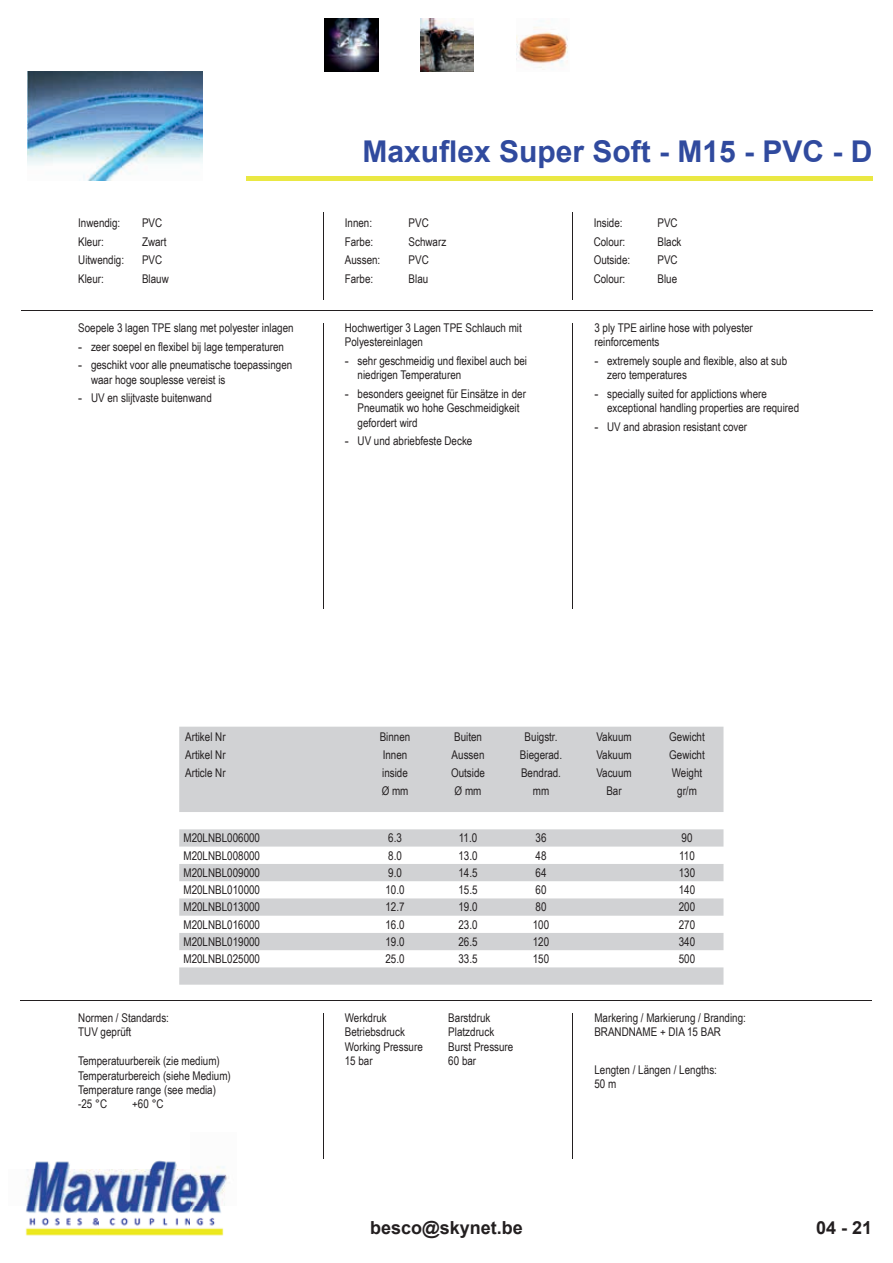
<style>
.page{position:relative;width:893px;height:1263px;background:#fff}
.page>*{position:absolute;margin:0;border:0;box-sizing:border-box;transform-origin:0 0}
.t1{font:700 30px "Arial";color:#304a9e}
.t2{font:700 18px "Arial";color:#231f20}
.t3{font:12px/18px "Arial Narrow";color:#231f20}
.s1{font-family:"Arial"}
</style>
<div class="page">
<hr style="left:246px;top:176px;width:627px;height:4px;background:#eae843">
<hr style="left:323px;top:212px;width:1px;height:88px;background:#231f20">
<hr style="left:572px;top:212px;width:1px;height:88px;background:#231f20">
<hr style="left:323px;top:323px;width:1px;height:285px;background:#231f20">
<hr style="left:572px;top:323px;width:1px;height:285px;background:#231f20">
<hr style="left:21px;top:310px;width:852px;height:1px;background:#231f20">
<hr style="left:21px;top:1000px;width:851px;height:1px;background:#231f20">
<hr style="left:323px;top:1013px;width:1px;height:146px;background:#231f20">
<hr style="left:572px;top:1013px;width:1px;height:146px;background:#231f20">
<img style="left:325px;top:18px;width:53px;height:53px">
<img style="left:421px;top:18px;width:53px;height:53px">
<img style="left:516px;top:27px;width:52px;height:43px">
<img style="left:25px;top:1160px;width:204px;height:76px">
<img style="left:27px;top:71px;width:176px;height:109px">
<svg style="left:179px;top:727px;width:544px;height:258px;fill:#d1d2d4"></svg>
<p class="t3" style="left:78px;top:213px;width:44px">Inwendig:</p>
<p class="t3" style="left:142px;top:213px;width:22px">PVC</p>
<p class="t3" style="left:78px;top:232px;width:27px">Kleur:</p>
<p class="t3" style="left:142px;top:232px;width:26px">Zwart</p>
<p class="t3" style="left:78px;top:250px;width:47px">Uitwendig:</p>
<p class="t3" style="left:142px;top:250px;width:22px">PVC</p>
<p class="t3" style="left:78px;top:269px;width:27px">Kleur:</p>
<p class="t3" style="left:142px;top:269px;width:28px">Blauw</p>
<p class="t3" style="left:78px;top:318px;width:217px">Soepele 3 lagen TPE slang met polyester inlagen</p>
<p class="t3" style="left:78px;top:337px;width:207px"><span class="s1">-</span> zeer soepel en flexibel bij lage temperaturen</p>
<p class="t3" style="left:91px;top:357px;width:203px;line-height:14.4px;text-indent:-13px"><span class="s1">-</span> geschikt voor alle pneumatische toepassingen waar hoge souplesse vereist is</p>
<p class="t3" style="left:78px;top:389px;width:135px"><span class="s1">-</span> UV en slijtvaste buitenwand</p>
<h1 class="t1" style="left:362px;top:130px;width:512px">Maxuflex Super Soft - M15 - PVC - D</h1>
<p class="t3" style="left:345px;top:213px;width:29px">Innen:</p>
<p class="t3" style="left:409px;top:213px;width:22px">PVC</p>
<p class="t3" style="left:345px;top:232px;width:30px">Farbe:</p>
<p class="t3" style="left:409px;top:232px;width:39px">Schwarz</p>
<p class="t3" style="left:345px;top:250px;width:37px">Aussen:</p>
<p class="t3" style="left:409px;top:250px;width:22px">PVC</p>
<p class="t3" style="left:345px;top:269px;width:30px">Farbe:</p>
<p class="t3" style="left:409px;top:269px;width:21px">Blau</p>
<p class="t3" style="left:345px;top:320px;width:179px;line-height:14.4px">Hochwertiger 3 Lagen TPE Schlauch mit<br>Polyestereinlagen</p>
<p class="t3" style="left:358px;top:353px;width:171px;line-height:14.4px;text-indent:-13px"><span class="s1">-</span> sehr geschmeidig und flexibel auch bei niedrigen Temperaturen</p>
<p class="t3" style="left:358px;top:386px;width:170px;line-height:14.4px;text-indent:-13px"><span class="s1">-</span> besonders geeignet für Einsätze in der<br>Pneumatik wo hohe Geschmeidigkeit gefordert wird</p>
<p class="t3" style="left:345px;top:432px;width:129px"><span class="s1">-</span> UV und abriebfeste Decke</p>
<p class="t3" style="left:594px;top:213px;width:30px">Inside:</p>
<p class="t3" style="left:657px;top:213px;width:22px">PVC</p>
<p class="t3" style="left:594px;top:232px;width:33px">Colour:</p>
<p class="t3" style="left:657px;top:232px;width:26px">Black</p>
<p class="t3" style="left:594px;top:250px;width:38px">Outside:</p>
<p class="t3" style="left:657px;top:250px;width:22px">PVC</p>
<p class="t3" style="left:594px;top:269px;width:33px">Colour:</p>
<p class="t3" style="left:657px;top:269px;width:21px">Blue</p>
<p class="t3" style="left:594px;top:320px;width:160px;line-height:14.4px">3 ply TPE airline hose with polyester reinforcements</p>
<p class="t3" style="left:607px;top:353px;width:181px;line-height:14.4px;text-indent:-13px"><span class="s1">-</span> extremely souple and flexible, also at sub zero temperatures</p>
<p class="t3" style="left:607px;top:386px;width:193px;line-height:14.4px;text-indent:-13px"><span class="s1">-</span> specially suited for applictions where exceptional handling properties are required</p>
<p class="t3" style="left:594px;top:417px;width:154px"><span class="s1">-</span> UV and abrasion resistant cover</p>
<p class="t3" style="left:185px;top:728px;width:42px;text-align:justify">Artikel Nr Artikel Nr Article Nr</p>
<p class="t3" style="left:380px;top:728px;width:32px">Binnen<br>Innen inside<br>Ø mm</p>
<p class="t3" style="left:451px;top:728px;width:35px">Buiten<br>Aussen<br>Outside<br>Ø mm</p>
<p class="t3" style="left:520px;top:728px;width:44px;text-align:center">Buigstr.<br>Biegerad.<br>Bendrad. mm</p>
<p class="t3" style="left:596px;top:728px;width:37px;text-align:center">Vakuum<br>Vakuum<br>Vacuum<br>Bar</p>
<p class="t3" style="left:669px;top:728px;width:37px;text-align:center">Gewicht<br>Gewicht<br>Weight gr/m</p>
<p class="t3" style="left:183px;top:829px;width:78px">M20LNBL006000</p>
<p class="t3" style="left:388px;top:829px;width:15px">6.3</p>
<p class="t3" style="left:459px;top:829px;width:20px">11.0</p>
<p class="t3" style="left:536px;top:829px;width:12px">36</p>
<p class="t3" style="left:682px;top:829px;width:12px">90</p>
<p class="t3" style="left:183px;top:846px;width:78px">M20LNBL008000</p>
<p class="t3" style="left:388px;top:846px;width:15px">8.0</p>
<p class="t3" style="left:458px;top:846px;width:21px">13.0</p>
<p class="t3" style="left:536px;top:846px;width:12px">48</p>
<p class="t3" style="left:679px;top:846px;width:17px">110</p>
<p class="t3" style="left:183px;top:863px;width:78px">M20LNBL009000</p>
<p class="t3" style="left:388px;top:863px;width:15px">9.0</p>
<p class="t3" style="left:458px;top:863px;width:21px">14.5</p>
<p class="t3" style="left:536px;top:863px;width:12px">64</p>
<p class="t3" style="left:679px;top:863px;width:18px">130</p>
<p class="t3" style="left:183px;top:880px;width:78px">M20LNBL010000</p>
<p class="t3" style="left:385px;top:880px;width:21px">10.0</p>
<p class="t3" style="left:458px;top:880px;width:21px">15.5</p>
<p class="t3" style="left:536px;top:880px;width:12px">60</p>
<p class="t3" style="left:679px;top:880px;width:18px">140</p>
<p class="t3" style="left:183px;top:898px;width:78px">M20LNBL013000</p>
<p class="t3" style="left:385px;top:898px;width:21px">12.7</p>
<p class="t3" style="left:458px;top:898px;width:21px">19.0</p>
<p class="t3" style="left:536px;top:898px;width:12px">80</p>
<p class="t3" style="left:679px;top:898px;width:18px">200</p>
<p class="t3" style="left:183px;top:915px;width:78px">M20LNBL016000</p>
<p class="t3" style="left:385px;top:915px;width:21px">16.0</p>
<p class="t3" style="left:458px;top:915px;width:21px">23.0</p>
<p class="t3" style="left:533px;top:915px;width:18px">100</p>
<p class="t3" style="left:679px;top:915px;width:18px">270</p>
<p class="t3" style="left:183px;top:932px;width:78px">M20LNBL019000</p>
<p class="t3" style="left:385px;top:932px;width:21px">19.0</p>
<p class="t3" style="left:458px;top:932px;width:21px">26.5</p>
<p class="t3" style="left:533px;top:932px;width:18px">120</p>
<p class="t3" style="left:679px;top:932px;width:18px">340</p>
<p class="t3" style="left:183px;top:949px;width:78px">M20LNBL025000</p>
<p class="t3" style="left:385px;top:949px;width:21px">25.0</p>
<p class="t3" style="left:458px;top:949px;width:21px">33.5</p>
<p class="t3" style="left:533px;top:949px;width:18px">150</p>
<p class="t3" style="left:679px;top:949px;width:18px">500</p>
<p class="t3" style="left:78px;top:1010px;width:92px;line-height:14.4px">Normen / Standards:<br>TUV geprüft</p>
<p class="t3" style="left:78px;top:1053px;width:154px;line-height:14.4px">Temperatuurbereik (zie medium)<br>Temperaturbereich (siehe Medium)<br>Temperature range (see media) -25 °C</p>
<p class="t3" style="left:132px;top:1095px;width:33px">+60 °C</p>
<p class="t3" style="left:345px;top:1008px;width:43px">Werkdruk</p>
<p class="t3" style="left:448px;top:1008px;width:44px">Barstdruk</p>
<p class="t3" style="left:345px;top:1023px;width:62px">Betriebsdruck</p>
<p class="t3" style="left:448px;top:1023px;width:47px">Platzdruck</p>
<p class="t3" style="left:345px;top:1037px;width:80px">Working Pressure</p>
<p class="t3" style="left:448px;top:1037px;width:67px">Burst Pressure</p>
<p class="t3" style="left:345px;top:1051px;width:29px">15 bar</p>
<p class="t3" style="left:448px;top:1051px;width:29px">60 bar</p>
<p class="t3" style="left:594px;top:1010px;width:153px;line-height:14.4px">Markering / Markierung / Branding:<br>BRANDNAME + DIA 15 BAR</p>
<p class="t3" style="left:594px;top:1062px;width:124px;line-height:14.4px">Lengten / Längen / Lengths:<br>50 m</p>
<h2 class="t2" style="left:370px;top:1215px;width:154px">besco@skynet.be</h2>
<h2 class="t2" style="left:816px;top:1215px;width:58px">04 - 21</h2>
</div>
